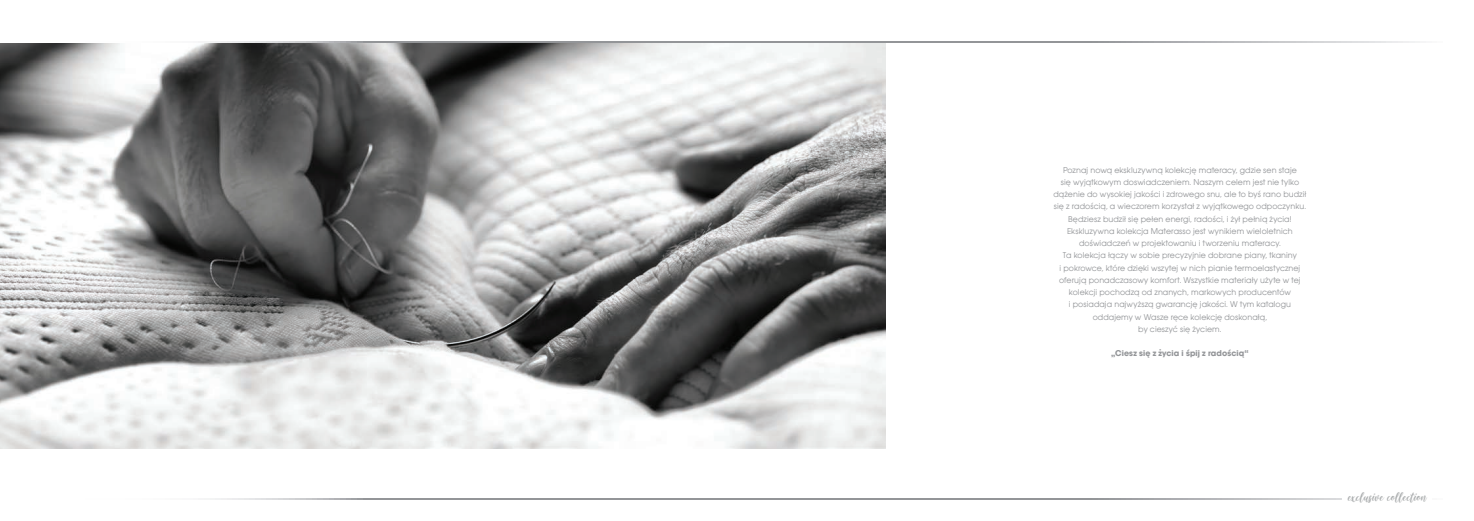
<style>
.page{position:relative;width:1474px;height:521px;background:#fff}
.page>*{position:absolute;margin:0;border:0;box-sizing:border-box;transform-origin:0 0}
.t1{font:italic 14px "Blushring";color:#aaadae}
.t2{font:8.75px/12.2px "Avant Garde Gothic Itc TEE";letter-spacing:.005em;color:#939598;text-align:center}
.t3{font:700 8.75px "Avant Garde Gothic Itc TEE";letter-spacing:.015em;color:#939598}
</style>
<div class="page">
<img style="left:0;top:43px;width:885px;height:406px">
<svg style="left:204px;top:42px;width:1216px;height:1px"></svg>
<svg style="left:204px;top:498px;width:1137px;height:1px"></svg>
<p class="t2" style="left:1053px;top:164px;width:254px">Poznaj now¹ ekskluzywn¹ kolekcjê materacy, gdzie sen staje<br>siê wyj¹tkowym doswiadczeniem. Naszym celem jest nie tylko d¹¿enie do wysokiej jakoœci i zdrowego snu, ale to byœ rano budzi³ siê z radoœci¹, a wieczorem korzysta³ z wyj¹tkowego odpoczynku.<br>Bêdziesz budzi³ siê pe³en energi, radoœci, i ¿y³ pe³ni¹ ¿ycia!<br>Ekskluzywna kolekcja Materasso jest wynikiem wieloletnich doœwiadczeñ w projektowaniu i tworzeniu materacy.<br>Ta kolekcja ³¹czy w sobie precyzyjnie dobrane piany, tkaniny<br>i pokrowce, które dziêki wszytej w nich pianie termoelastycznej oferuj¹ ponadczasowy komfort. Wszystkie materia³y u¿yte w tej kolekcji pochodz¹ od znanych, markowych producentów<br>i posiadaja najwy¿sz¹ gwarancjê jakoœci. W tym katalogu oddajemy w Wasze rêce kolekcjê doskona³¹,<br>by cieszyæ siê ¿yciem.</p>
<p class="t3" style="left:1111px;top:348px;width:139px">„Ciesz siê z ¿ycia i œpij z radoœci¹“</p>
<h1 class="t1" style="left:1347px;top:490px;width:83px">ex clusive collection</h1>
</div>
